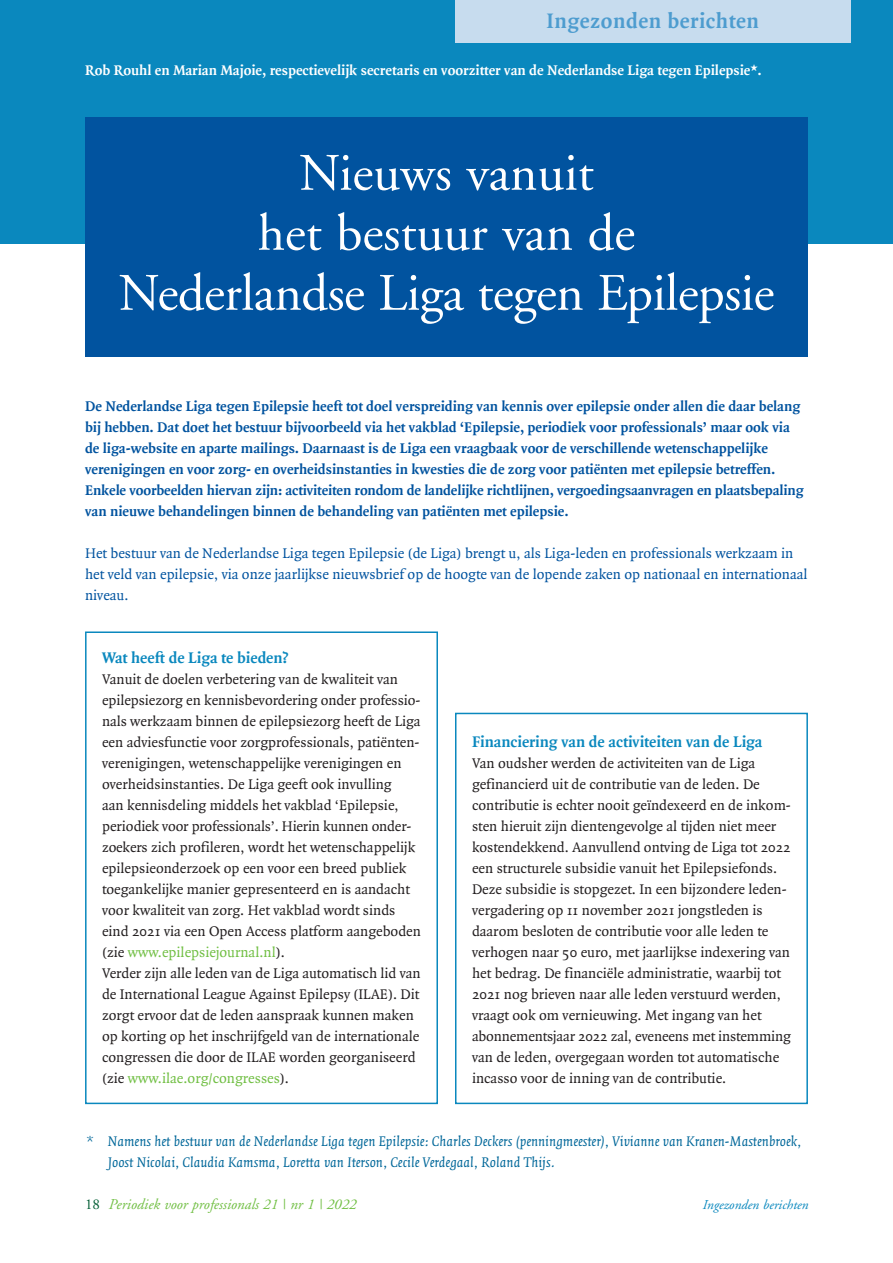
<style>
.page{position:relative;width:893px;height:1263px;background:#fff}
.page>*{position:absolute;margin:0;border:0;box-sizing:border-box;transform-origin:0 0}
.kop_garamond{font:52.5px/60px "Adobe Garamond";letter-spacing:-.01em;color:#fff;text-align:center}
._1-rubriek_pagina{font:700 22.5px "Quadraat";letter-spacing:.025em;color:#4d9ccf}
.nieuwskop{font:700 16.5px "Quadraat";color:#0a88be}
.zwarte_nieuwstekst{font:15px/21px "Quadraat";color:#231f20}
.intro{font:700 15px/21px "Quadraat";color:#01539f}
.tekst{font:15px/21px "Quadraat";color:#01539f}
.voetnoot{font:italic 15px/21px "Quadraat";color:#006799}
.bovenregel{font:700 15px "Quadraat";color:#fff}
.t1{font:italic 15px "Adobe Garamond";color:#71bf44}
.t2{font:italic 13.5px "Adobe Garamond";color:#0a88be}
.s1{color:#71bf44}
.s2{font-style:normal;color:#005d33}
</style>
<div class="page">
<div style="left:0;top:0;width:893px;height:243px;background:#0a88be"></div>
<div style="left:85px;top:117px;width:723px;height:239px;background:#01539f"></div>
<div style="left:85px;top:631px;width:353px;height:473px;border:2px solid #0a88be"></div>
<div style="left:455px;top:713px;width:353px;height:391px;border:2px solid #0a88be"></div>
<div style="left:455px;top:0;width:395px;height:43px;background:#c7dcee"></div>
<p class="_1-rubriek_pagina" style="left:546px;top:9px;width:214px">Ingezonden berichten</p>
<p class="bovenregel" style="left:85px;top:63px;width:678px">Rob Rouhl en Marian Majoie, respectievelijk secretaris en voorzitter van de Nederlandse Liga tegen Epilepsie*.</p>
<p class="kop_garamond" style="left:119px;top:144px;width:657px">Nieuws vanuit<br>het bestuur van de<br>Nederlandse Liga tegen Epilepsie</p>
<p class="intro" style="left:85px;top:396px;width:720px">De Nederlandse Liga tegen Epilepsie heeft tot doel verspreiding van kennis over epilepsie onder allen die daar belang bij hebben. Dat doet het bestuur bijvoorbeeld via het vakblad ‘Epilepsie, periodiek voor professionals’ maar ook via de liga-website en aparte mailings. Daarnaast is de Liga een vraagbaak voor de verschillende wetenschappelijke verenigingen en voor zorg- en overheidsinstanties in kwesties die de zorg voor patiënten met epilepsie betreffen.<br>Enkele voorbeelden hiervan zijn: activiteiten rondom de landelijke richtlijnen, vergoedingsaanvragen en plaatsbepaling van nieuwe behandelingen binnen de behandeling van patiënten met epilepsie.</p>
<p class="tekst" style="left:85px;top:543px;width:724px">Het bestuur van de Nederlandse Liga tegen Epilepsie (de Liga) brengt u, als Liga-leden en professionals werkzaam in het veld van epilepsie, via onze jaarlijkse nieuwsbrief op de hoogte van de lopende zaken op nationaal en internationaal niveau.</p>
<p class="nieuwskop" style="left:102px;top:649px;width:188px">Wat heeft de Liga te bieden?</p>
<p class="zwarte_nieuwstekst" style="left:102px;top:669px;width:320px">Vanuit de doelen verbetering van de kwaliteit van epilepsiezorg en kennisbevordering onder professio&shy;nals werkzaam binnen de epilepsiezorg heeft de Liga een adviesfunctie voor zorgprofessionals, patiënten&shy;verenigingen, wetenschappelijke verenigingen en overheidsinstanties. De Liga geeft ook invulling<br>aan kennisdeling middels het vakblad ‘Epilepsie, periodiek voor professionals’. Hierin kunnen onder&shy;zoekers zich profileren, wordt het wetenschappelijk epilepsieonderzoek op een voor een breed publiek toegankelijke manier gepresenteerd en is aandacht voor kwaliteit van zorg. Het vakblad wordt sinds eind 2021 via een Open Access platform aangeboden (zie <span class="s1">www.epilepsiejournal.nl</span>).</p>
<p class="zwarte_nieuwstekst" style="left:102px;top:963px;width:320px">Verder zijn alle leden van de Liga automatisch lid van de International League Against Epilepsy (ILAE). Dit zorgt ervoor dat de leden aanspraak kunnen maken op korting op het inschrijfgeld van de internationale congressen die door de ILAE worden georganiseerd (zie <span class="s1">www.ilae.org/congresses</span>).</p>
<p class="nieuwskop" style="left:472px;top:733px;width:292px">Financiering van de activiteiten van de Liga</p>
<p class="zwarte_nieuwstekst" style="left:472px;top:753px;width:320px">Van oudsher werden de activiteiten van de Liga gefinancierd uit de contributie van de leden. De contributie is echter nooit geïndexeerd en de inkom&shy;sten hieruit zijn dientengevolge al tijden niet meer kostendekkend. Aanvullend ontving de Liga tot 2022 een structurele subsidie vanuit het Epilepsiefonds.<br>Deze subsidie is stopgezet. In een bijzondere leden&shy;vergadering op 11 november 2021 jongstleden is daarom besloten de contributie voor alle leden te verhogen naar 50 euro, met jaarlijkse indexering van het bedrag. De financiële administratie, waarbij tot 2021 nog brieven naar alle leden verstuurd werden, vraagt ook om vernieuwing. Met ingang van het abonnementsjaar 2022 zal, eveneens met instemming van de leden, overgegaan worden tot automatische incasso voor de inning van de contributie.</p>
<p class="voetnoot" style="left:108px;top:1131px;width:695px;text-indent:-21px">* Namens het bestuur van de Nederlandse Liga tegen Epilepsie: Charles Deckers (penningmeester), Vivianne van Kranen-Mastenbroek,<br>Joost Nicolai, Claudia Kamsma, Loretta van Iterson, Cecile Verdegaal, Roland Thijs.</p>
<p class="t2" style="left:702px;top:1198px;width:107px">Ingezonden berichten</p>
<p class="t1" style="left:85px;top:1196px;width:273px"><span class="s2">18</span> Periodiek voor professionals 21 | nr 1 | 2022</p>
</div>
